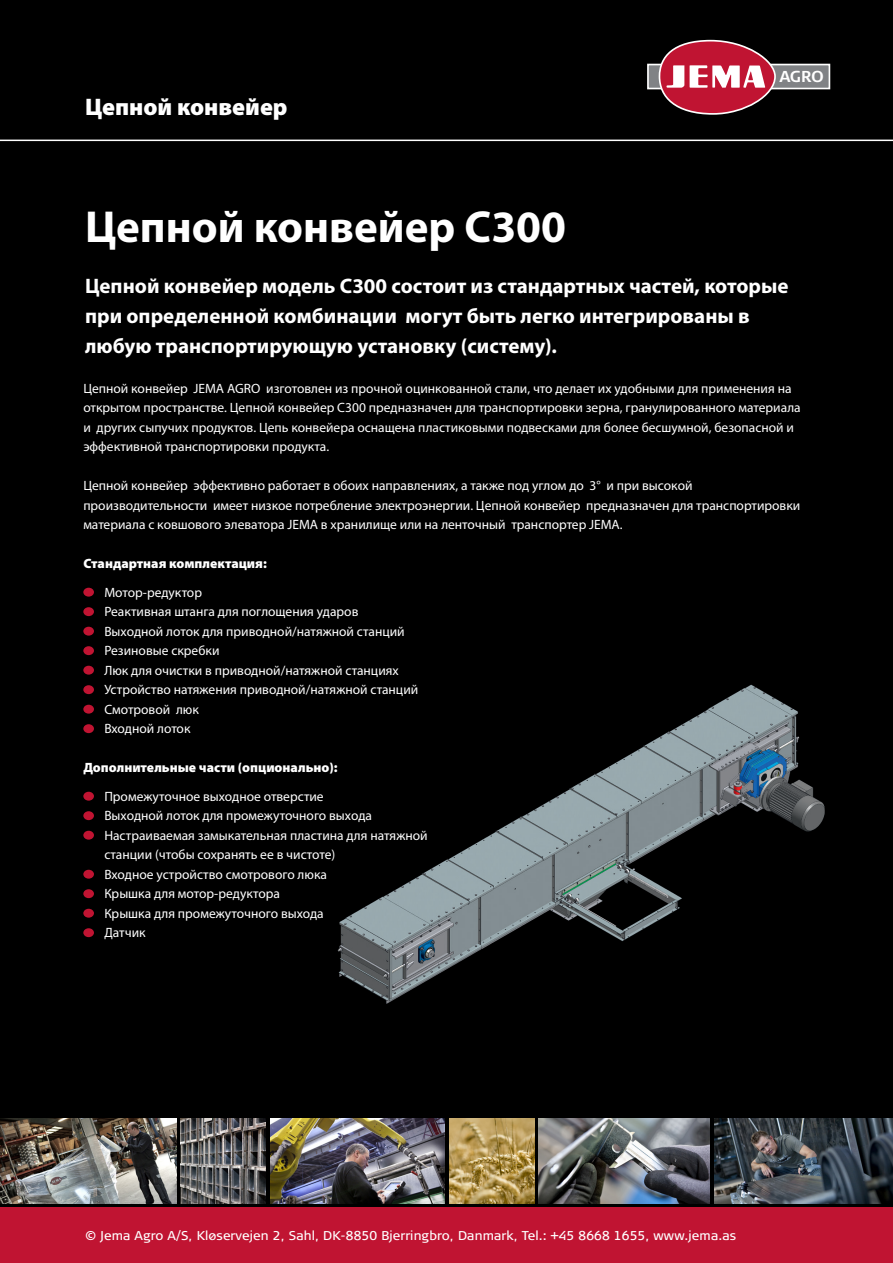
<style>
.page{position:relative;width:893px;height:1263px;background:#fff}
.page>*{position:absolute;margin:0;border:0;box-sizing:border-box;transform-origin:0 0}
.Brødtekst_Dansk{font:700 45px "Myriad Pro";color:#fff}
.Rubrik_DK_med_i_indh{font:900 24px "Myriad Pro";color:#fff}
.Brødtekst_Dansk-2{font:700 21px/30px "Myriad Pro";color:#fff}
.t1{font:700 15.75px "Signa Column";color:#fff}
.Brødtekst_Dansk-3{font:13.5px/19.5px "Myriad Pro";color:#fff}
.Brødtekst_Dansk-4{font:900 13.5px "Myriad Pro";color:#fff}
.t2{font:12.75px "Signa Column";letter-spacing:.01em;color:#fff}
</style>
<div class="page">
<div style="left:0;top:0;width:893px;height:1209px;background:#000"></div>
<img style="left:337px;top:684px;width:488px;height:320px">
<div style="left:0;top:1208px;width:893px;height:55px;background:#c01432"></div>
<div style="left:83px;top:588px;width:11px;height:9px;background:#c01432;border-radius:50%"></div>
<div style="left:83px;top:607px;width:11px;height:9px;background:#c01432;border-radius:50%"></div>
<div style="left:83px;top:627px;width:11px;height:9px;background:#c01432;border-radius:50%"></div>
<div style="left:83px;top:646px;width:11px;height:9px;background:#c01432;border-radius:50%"></div>
<div style="left:83px;top:666px;width:11px;height:9px;background:#c01432;border-radius:50%"></div>
<div style="left:83px;top:685px;width:11px;height:9px;background:#c01432;border-radius:50%"></div>
<div style="left:83px;top:705px;width:11px;height:9px;background:#c01432;border-radius:50%"></div>
<div style="left:83px;top:724px;width:11px;height:9px;background:#c01432;border-radius:50%"></div>
<div style="left:83px;top:792px;width:11px;height:9px;background:#c01432;border-radius:50%"></div>
<div style="left:83px;top:811px;width:11px;height:9px;background:#c01432;border-radius:50%"></div>
<div style="left:83px;top:831px;width:11px;height:9px;background:#c01432;border-radius:50%"></div>
<div style="left:83px;top:870px;width:11px;height:9px;background:#c01432;border-radius:50%"></div>
<div style="left:83px;top:889px;width:11px;height:9px;background:#c01432;border-radius:50%"></div>
<div style="left:83px;top:909px;width:11px;height:9px;background:#c01432;border-radius:50%"></div>
<div style="left:83px;top:928px;width:11px;height:9px;background:#c01432;border-radius:50%"></div>
<div style="left:648px;top:65px;width:181px;height:24px;background:#808285"></div>
<div style="left:647px;top:64px;width:183px;height:25px;border:2px solid #fff"></div>
<svg style="left:658px;top:40px;width:119px;height:75px"></svg>
<hr style="left:0;top:140px;width:893px;height:1px;background:#fff">
<img style="left:0;top:1118px;width:176px;height:85px">
<img style="left:270px;top:1118px;width:175px;height:85px">
<img style="left:539px;top:1118px;width:171px;height:85px">
<img style="left:181px;top:1118px;width:85px;height:85px">
<img style="left:449px;top:1118px;width:85px;height:85px">
<img style="left:714px;top:1118px;width:179px;height:85px">
<p class="Rubrik_DK_med_i_indh" style="left:85px;top:91px;width:204px">Цепной конвейер</p>
<p class="Brødtekst_Dansk" style="left:85px;top:198px;width:483px">Цепной конвейер C300</p>
<p class="t1" style="left:779px;top:68px;width:46px">AGRO</p>
<p class="Brødtekst_Dansk-2" style="left:85px;top:270px;width:705px">Цепной конвейер модель С300 состоит из стандартных частей, которые при определенной комбинации могут быть легко интегрированы в любую транспортирующую установку (систему).</p>
<p class="Brødtekst_Dansk-3" style="left:83px;top:378px;width:719px">Цепной конвейер JEMA AGRO изготовлен из прочной оцинкованной стали, что делает их удобными для применения на открытом пространстве. Цепной конвейер С300 предназначен для транспортировки зерна, гранулированного материала и других сыпучих продуктов. Цепь конвейера оснащена пластиковыми подвесками для более бесшумной, безопасной и эффективной транспортировки продукта.</p>
<p class="Brødtekst_Dansk-3" style="left:83px;top:476px;width:718px">Цепной конвейер эффективно работает в обоих направлениях, а также под углом до 3° и при высокой производительности имеет низкое потребление электроэнергии. Цепной конвейер предназначен для транспортировки материала с ковшового элеватора JEMA в хранилище или на ленточный транспортер JEMA.</p>
<p class="Brødtekst_Dansk-4" style="left:83px;top:554px;width:185px">Стандартная комплектация:</p>
<p class="Brødtekst_Dansk-3" style="left:104px;top:582px;width:99px">Мотор-редуктор</p>
<p class="Brødtekst_Dansk-3" style="left:104px;top:602px;width:256px">Реактивная штанга для поглощения ударов</p>
<p class="Brødtekst_Dansk-3" style="left:104px;top:621px;width:302px">Выходной лоток для приводной/натяжной станций</p>
<p class="Brødtekst_Dansk-3" style="left:104px;top:641px;width:117px">Резиновые скребки</p>
<p class="Brødtekst_Dansk-3" style="left:104px;top:660px;width:296px">Люк для очистки в приводной/натяжной станциях</p>
<p class="Brødtekst_Dansk-3" style="left:104px;top:680px;width:315px">Устройство натяжения приводной/натяжной станций</p>
<p class="Brødtekst_Dansk-3" style="left:104px;top:699px;width:96px">Смотровой люк</p>
<p class="Brødtekst_Dansk-3" style="left:104px;top:719px;width:88px">Входной лоток</p>
<p class="Brødtekst_Dansk-4" style="left:83px;top:758px;width:256px">Дополнительные части (опционально):</p>
<p class="Brødtekst_Dansk-3" style="left:104px;top:786px;width:221px">Промежуточное выходное отверстие</p>
<p class="Brødtekst_Dansk-3" style="left:104px;top:806px;width:269px">Выходной лоток для промежуточного выхода</p>
<p class="Brødtekst_Dansk-3" style="left:104px;top:825px;width:325px">Настраиваемая замыкательная пластина для натяжной</p>
<p class="Brødtekst_Dansk-3" style="left:104px;top:845px;width:233px">станции (чтобы сохранять ее в чистоте)</p>
<p class="Brødtekst_Dansk-3" style="left:104px;top:864px;width:224px">Входное устройство смотрового люка</p>
<p class="Brødtekst_Dansk-3" style="left:104px;top:884px;width:177px">Крышка для мотор-редуктора</p>
<p class="Brødtekst_Dansk-3" style="left:104px;top:903px;width:221px">Крышка для промежуточного выхода</p>
<p class="Brødtekst_Dansk-3" style="left:104px;top:923px;width:43px">Датчик</p>
<p class="t2" style="left:85px;top:1227px;width:653px">© Jema Agro A/S, Kløservejen 2, Sahl, DK-8850 Bjerringbro, Danmark, Tel.: +45 8668 1655, www.jema.as</p>
</div>
